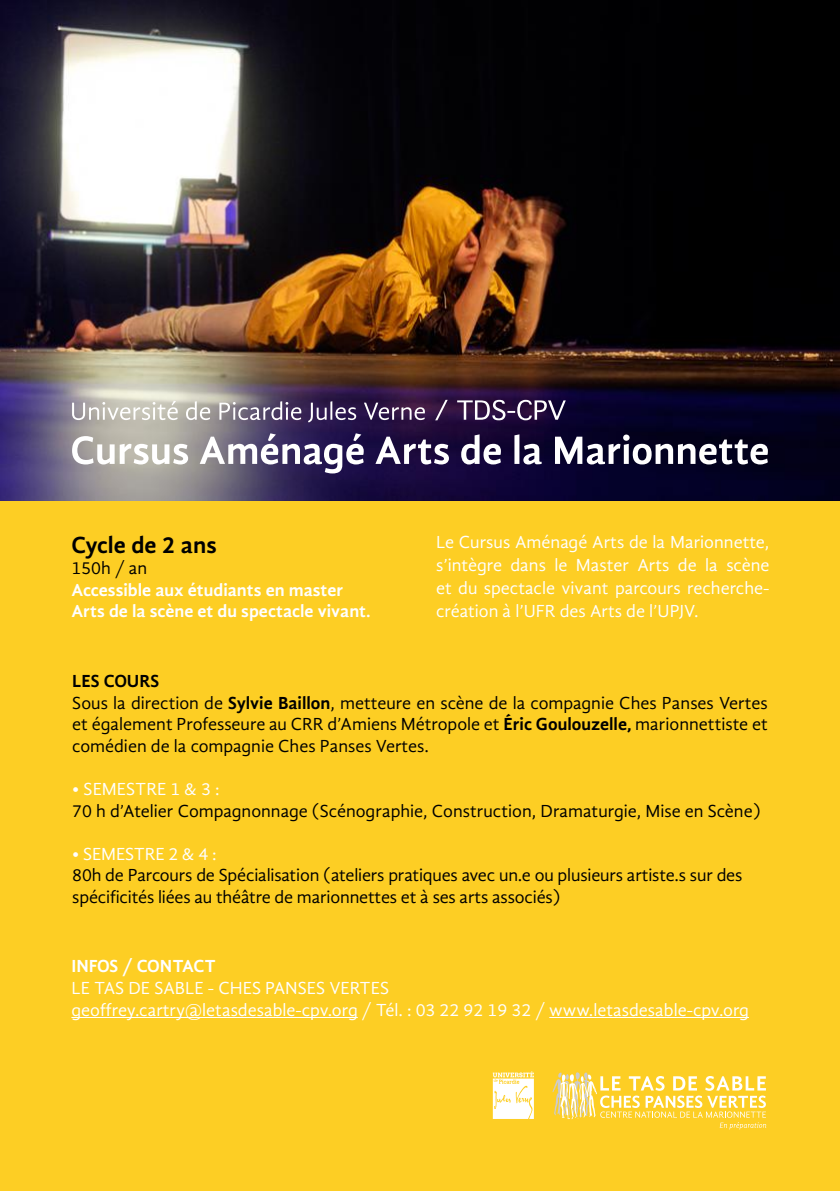
<style>
.page{position:relative;width:840px;height:1191px;background:#fff}
.page>*{position:absolute;margin:0;border:0;box-sizing:border-box;transform-origin:0 0}
.t1{font:700 24px "Gandhi Sans";color:#000}
.t2{font:18px/21.6px "Gandhi Sans";color:#000}
.t3{font:18px/23px "Gandhi Sans";color:#fff;text-align:justify}
.t4{font:700 18px/21.6px "Gandhi Sans";color:#fff}
.s1{font-weight:700}
</style>
<div class="page">
<div style="left:0;top:500px;width:839px;height:691px;background:#fdce24"></div>
<img style="left:0;top:0;width:838px;height:500px">
<svg style="left:72px;top:433px;width:695px;height:54px"></svg>
<svg style="left:72px;top:400px;width:493px;height:22px"></svg>
<hr style="left:71px;top:1017px;width:286px;height:1px;background:#fff">
<hr style="left:549px;top:1017px;width:199px;height:1px;background:#fff">
<svg style="left:492px;top:1071px;width:41px;height:48px"></svg>
<svg style="left:552px;top:1072px;width:213px;height:57px"></svg>
<h1 class="t1" style="left:71px;top:530px;width:147px">Cycle de 2 ans</h1>
<p class="t2" style="left:71px;top:557px;width:77px">150h / an</p>
<p class="t4" style="left:71px;top:579px;width:300px">Accessible aux étudiants en master<br>Arts de la scène et du spectacle vivant.</p>
<p class="t3" style="left:436px;top:530px;width:334px">Le Cursus Aménagé Arts de la Marionnette, s’intègre dans le Master Arts de la scène et du spectacle vivant parcours recherche&shy;création à l’UFR des Arts de l’UPJV.</p>
<p class="t2" style="left:72px;top:670px;width:696px"><span class="s1">LES COURS<br></span>Sous la direction de <span class="s1">Sylvie Baillon</span>, metteure en scène de la compagnie Ches Panses Vertes et également Professeure au CRR d’Amiens Métropole et <span class="s1">Éric Goulouzelle,</span> marionnettiste et comédien de la compagnie Ches Panses Vertes.</p>
<p class="t3" style="left:72px;top:777px;width:149px">• SEMESTRE 1 &amp; 3 :</p>
<p class="t2" style="left:72px;top:799px;width:689px">70 h d’Atelier Compagnonnage (Scénographie, Construction, Dramaturgie, Mise en Scène)</p>
<p class="t3" style="left:72px;top:842px;width:146px">• SEMESTRE 2 &amp; 4 :</p>
<p class="t2" style="left:72px;top:864px;width:671px">80h de Parcours de Spécialisation (ateliers pratiques avec un.e ou plusieurs artiste.s sur des spécificités liées au théâtre de marionnettes et à ses arts associés)</p>
<p class="t4" style="left:71px;top:955px;width:146px">INFOS / CONTACT</p>
<p class="t3" style="left:71px;top:977px;width:678px;line-height:21.6px">LE TAS DE SABLE - CHES PANSES VERTES<br>geoffrey.cartry@letasdesable-cpv.org / Tél. : 03 22 92 19 32 / www.letasdesable-cpv.org</p>
</div>
